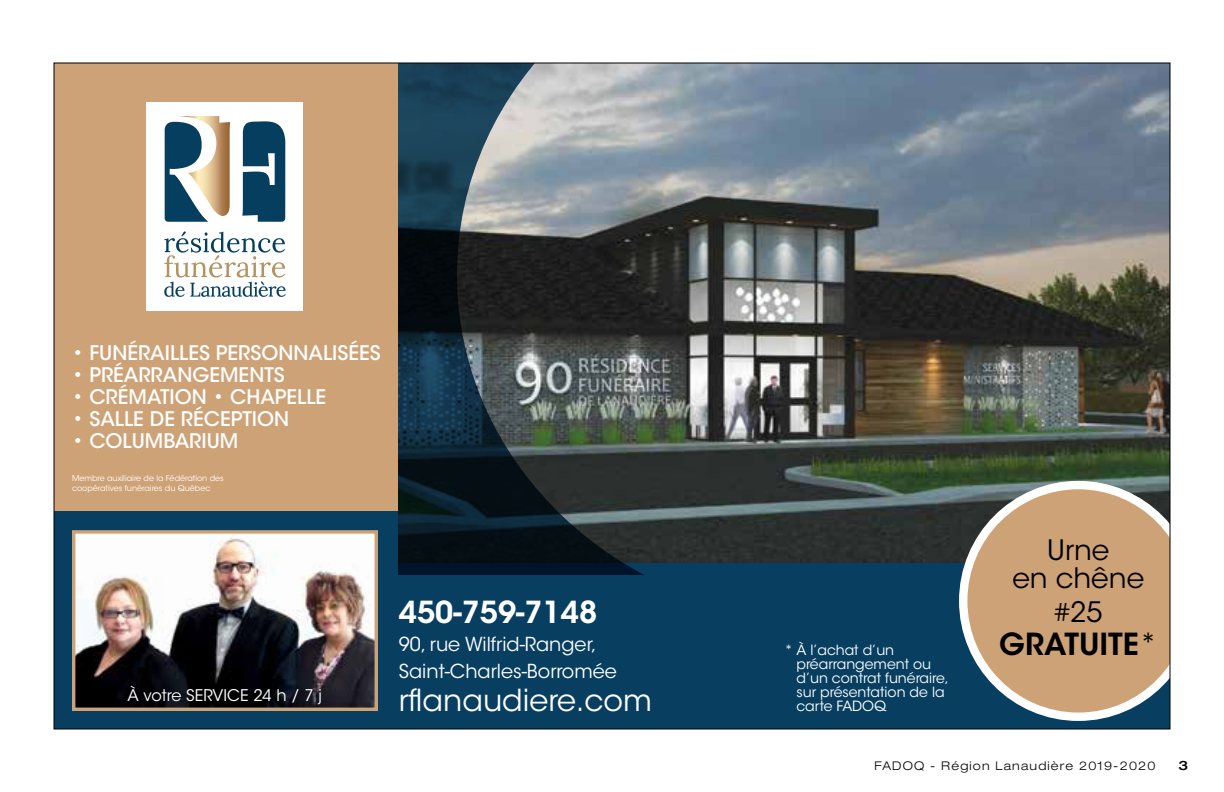
<style>
.page{position:relative;width:1224px;height:792px;background:#fff}
.page>*{position:absolute;margin:0;border:0;box-sizing:border-box;transform-origin:0 0}
.t1{font:30.2px "ITC Avant Garde Std";color:#fff}
.t2{font:600 30.2px "ITC Avant Garde Std";color:#fff}
.t3{font:600 30.2px "ITC Avant Garde Std";color:#000}
.t4{font:28px/28px "ITC Avant Garde Std";color:#000;text-align:center}
.t5{font:500 20px "ITC Avant Garde Std";color:#fff}
.t6{font:19.2px/27.4px "ITC Avant Garde Std";color:#fff}
.t7{font:16px "ITC Avant Garde Std";color:#fff}
.t8{font:14px/14px "ITC Avant Garde Std";color:#fff}
.t9{font:500 expanded 13px "Helvetica Neue LT Std";color:#000}
.t10{font:300 expanded 12px "Helvetica Neue LT Std";letter-spacing:.1em;color:#000}
.t11{font:8px/10px "ITC Avant Garde Std";color:#fff}
.s1{font-weight:400}
</style>
<div class="page">
<div style="left:54px;top:63px;width:1116px;height:467px;background:#cea277"></div>
<div style="left:54px;top:511px;width:1116px;height:218px;background:#083f61"></div>
<img style="left:889px;top:65px;width:279px;height:497px">
<svg style="left:399px;top:65px;width:490px;height:510px"></svg>
<svg style="left:399px;top:155px;width:58px;height:41px;fill:#17384a"></svg>
<svg style="left:959px;top:481px;width:209px;height:240px"></svg>
<img style="left:76px;top:534px;width:298px;height:173px">
<div style="left:72px;top:530px;width:306px;height:181px;border:3px solid #cea277"></div>
<div style="left:147px;top:102px;width:156px;height:208px;background:#fff"></div>
<svg style="left:242px;top:121px;width:43px;height:101px"></svg>
<svg style="left:165px;top:116px;width:65px;height:106px"></svg>
<svg style="left:164px;top:231px;width:122px;height:66px"></svg>
<p class="t5" style="left:72px;top:341px;width:310px">• FUNÉRAILLES PERSONNALISÉES</p>
<p class="t5" style="left:72px;top:363px;width:214px">• PRÉARRANGEMENTS</p>
<p class="t5" style="left:72px;top:385px;width:256px">• CRÉMATION • CHAPELLE</p>
<p class="t5" style="left:72px;top:407px;width:219px">• SALLE DE RÉCEPTION</p>
<p class="t5" style="left:72px;top:429px;width:168px">• COLUMBARIUM</p>
<p class="t11" style="left:72px;top:473px;width:153px">Membre auxiliaire de la Fédération des coopératives funéraires du Québec</p>
<p class="t7" style="left:128px;top:685px;width:196px">À votre SERVICE 24 h / 7 j</p>
<h1 class="t2" style="left:399px;top:593px;width:200px">450-759-7148</h1>
<p class="t6" style="left:399px;top:630px;width:220px">90, rue Wilfrid-Ranger,<br>Saint-Charles-Borromée</p>
<h1 class="t1" style="left:399px;top:682px;width:255px">rflanaudiere.com</h1>
<p class="t8" style="left:796px;top:643px;width:154px;text-indent:-12px">* À l’achat d’un préarrangement ou d’un contrat funéraire, sur présentation de la carte FADOQ</p>
<h2 class="t4" style="left:1012px;top:536px;width:133px">Urne<br>en chêne</h2>
<h2 class="t4" style="left:1054px;top:598px;width:50px">#25</h2>
<h1 class="t3" style="left:999px;top:625px;width:160px">GRATUITE<span class="s1">*</span></h1>
<p class="t10" style="left:874px;top:758px;width:283px">FADOQ - Région Lanaudière 2019-2020</p>
<p class="t9" style="left:1178px;top:757px;width:11px">3</p>
</div>
